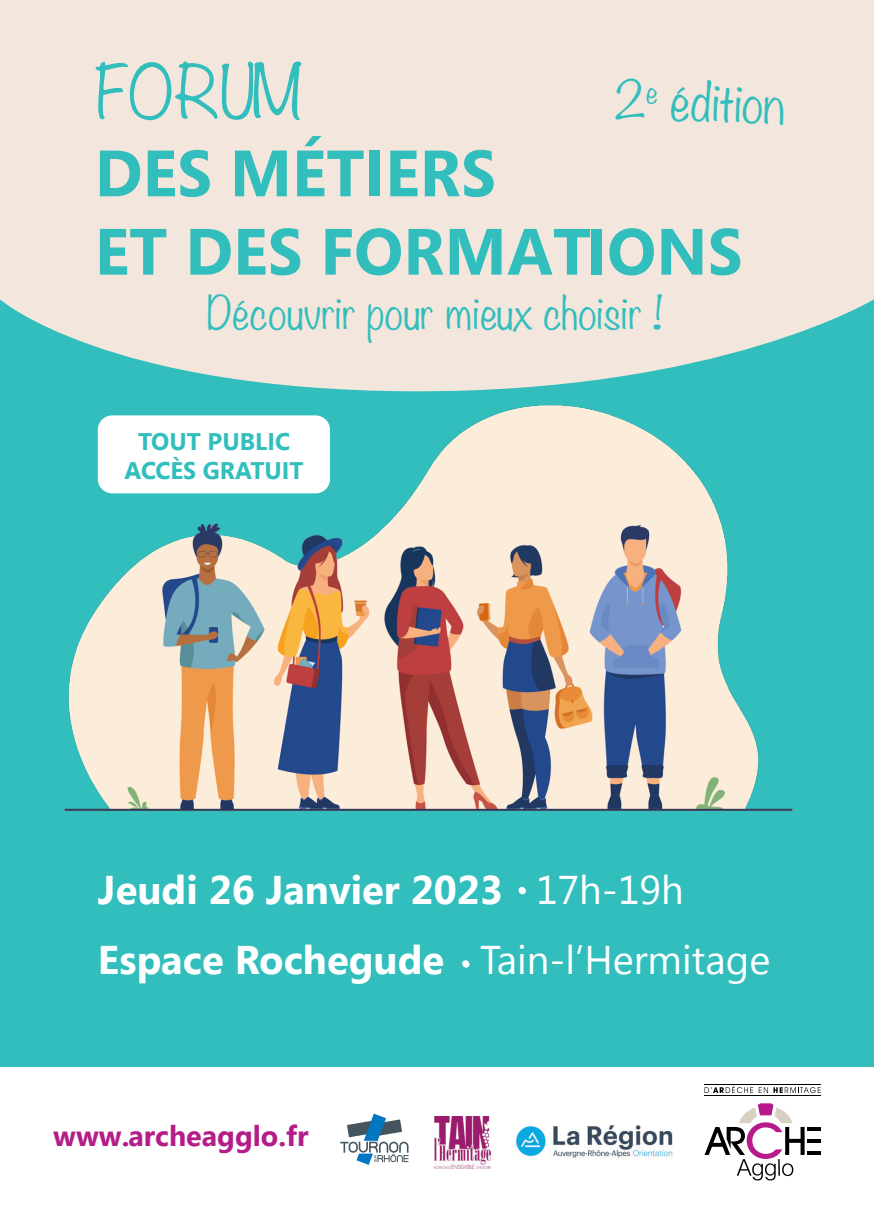
<style>
.page{position:relative;width:874px;height:1225px;background:#fff}
.page>*{position:absolute;margin:0;border:0;box-sizing:border-box;transform-origin:0 0}
.t1{font:700 65.2px/78.4px "Segoe UI";color:#31bebd}
.t2{font:300 65.2px "Noteworthy";color:#31bebd}
.t3{font:300 47.4px "Noteworthy";color:#31bebd}
.t4{font:300 40.4px "Noteworthy";color:#31bebd}
.t5{font:40px "Segoe UI";color:#fff}
.t6{font:700 40px "Segoe UI";color:#fff}
.t7{font:700 28.8px "Segoe UI";color:#b41d87}
.t8{font:700 24px "Segoe UI";color:#31bebd}
.s1{font-weight:400}
.s2{font-weight:700}
</style>
<div class="page">
<div style="left:0;top:224px;width:873px;height:843px;background:#31bebd"></div>
<div style="left:0;top:0;width:873px;height:356px;background:#f3e6dc"></div>
<svg style="left:704px;top:1085px;width:48px;height:8px"></svg>
<svg style="left:758px;top:1087px;width:9px;height:6px"></svg>
<svg style="left:773px;top:1087px;width:47px;height:6px"></svg>
<hr style="left:704px;top:1084px;width:116px;height:1px;background:#000">
<hr style="left:704px;top:1095px;width:116px;height:1px;background:#000">
<hr style="left:806px;top:1151px;width:14px;height:4px;background:#000">
<hr style="left:806px;top:1139px;width:14px;height:3px;background:#000">
<hr style="left:806px;top:1127px;width:14px;height:3px;background:#000">
<svg style="left:704px;top:1103px;width:100px;height:77px"></svg>
<img style="left:516px;top:1125px;width:157px;height:33px">
<img style="left:434px;top:1116px;width:56px;height:52px">
<img style="left:64px;top:356px;width:729px;height:455px">
<div style="left:98px;top:415px;width:232px;height:78px;background:#fff;border-radius:14px"></div>
<svg style="left:340px;top:1113px;width:68px;height:51px"></svg>
<div style="left:519px;top:887px;width:6px;height:7px;background:#fff;border-radius:50%"></div>
<div style="left:462px;top:961px;width:7px;height:6px;background:#fff;border-radius:50%"></div>
<div style="left:518px;top:887px;width:7px;height:6px;background:#fff;border-radius:50%"></div>
<div style="left:462px;top:960px;width:6px;height:7px;background:#fff;border-radius:50%"></div>
<h1 class="t2" style="left:95px;top:35px;width:210px">FORUM</h1>
<h1 class="t1" style="left:95px;top:131px;width:648px">DES MÉTIERS<br>ET DES FORMATIONS</h1>
<p class="t3" style="left:616px;top:57px;width:172px;rotate:2deg">2<sup>e</sup> édition</p>
<p class="t4" style="left:207px;top:277px;width:457px">Découvrir pour mieux choisir !</p>
<p class="t8" style="left:138px;top:424px;width:153px">TOUT PUBLIC</p>
<p class="t8" style="left:125px;top:453px;width:180px">ACCÈS GRATUIT</p>
<p class="t6" style="left:98px;top:861px;width:587px">Jeudi 26 Janvier 2023 <span class="s1">17h-19h</span></p>
<p class="t5" style="left:98px;top:932px;width:673px"><span class="s2">Espace Rochegude</span> Tain-l’Hermitage</p>
<p class="t7" style="left:53px;top:1115px;width:257px">www.archeagglo.fr</p>
</div>
